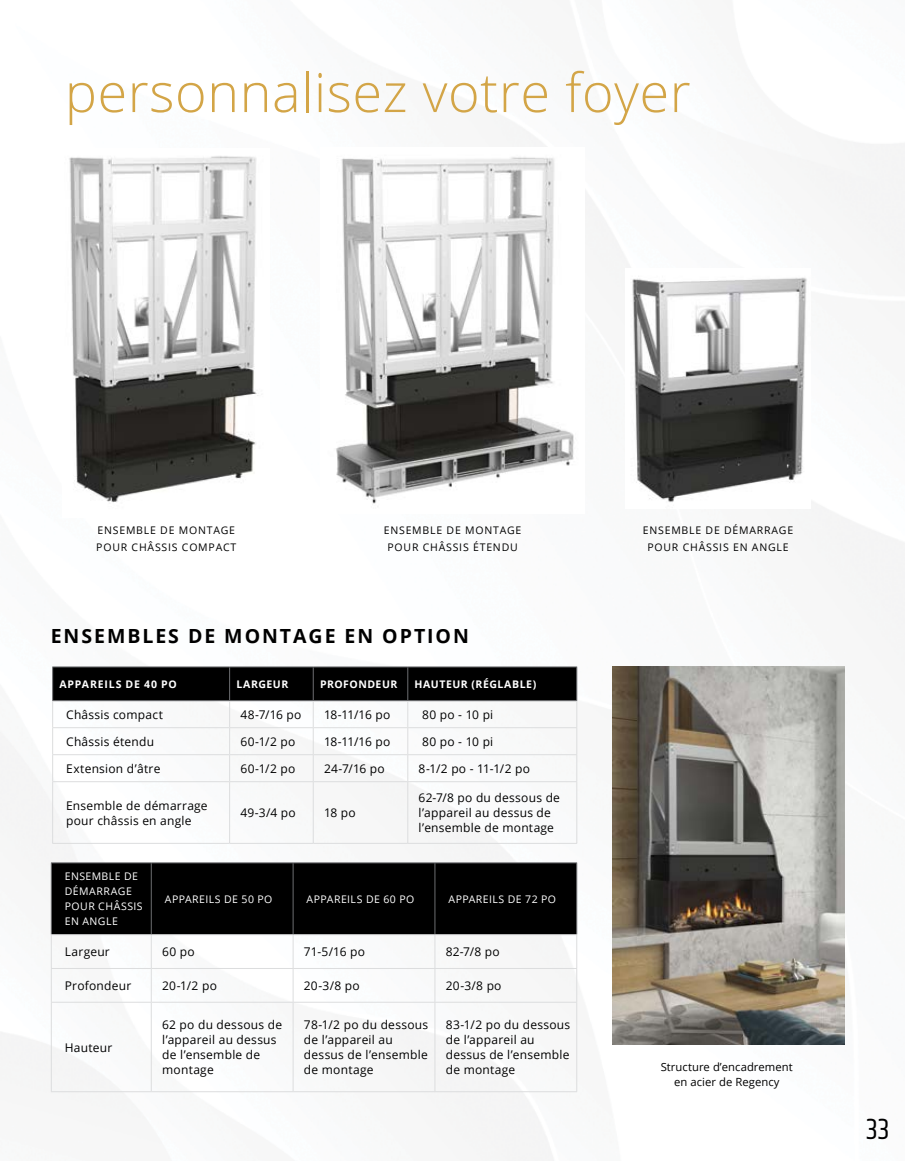
<style>
.page{position:relative;width:905px;height:1161px;background:#fff}
.page>*{position:absolute;margin:0;border:0;box-sizing:border-box;transform-origin:0 0}
.t1{font:300 54px "Open Sans";letter-spacing:.01em;color:#d3a547}
.t2{font:30px "Khand";color:#000}
.t3{font:700 19.5px "Open Sans";letter-spacing:.1em;color:#000}
.t4{font:12px/15px "Open Sans";letter-spacing:.02em;color:#000}
.t5{font:11.25px/15px "Open Sans";letter-spacing:.005em;color:#000;text-align:center}
.t6{font:10.5px/16.5px "Open Sans";letter-spacing:.075em;color:#000;text-align:center}
.t7{font:10.5px/15px "Open Sans";letter-spacing:.045em;color:#fff}
.t8{font:700 10.5px "Open Sans";letter-spacing:.05em;color:#fff}
.t9{font:700 10.5px "Open Sans";letter-spacing:.08em;color:#fff}
</style>
<div class="page">
<img style="left:0;top:116px;width:904px;height:1045px">
<img style="left:320px;top:148px;width:264px;height:365px">
<img style="left:63px;top:149px;width:207px;height:368px">
<img style="left:626px;top:269px;width:184px;height:239px">
<svg style="left:52px;top:667px;width:525px;height:114px"></svg>
<hr style="left:52px;top:781px;width:177px;height:1px;background:#dcddde">
<hr style="left:52px;top:782px;width:1px;height:61px;background:#dcddde">
<hr style="left:230px;top:781px;width:83px;height:1px;background:#dcddde">
<hr style="left:229px;top:782px;width:1px;height:61px;background:#dcddde">
<hr style="left:313px;top:781px;width:95px;height:1px;background:#dcddde">
<hr style="left:313px;top:782px;width:1px;height:61px;background:#dcddde">
<hr style="left:408px;top:781px;width:169px;height:1px;background:#dcddde">
<hr style="left:407px;top:782px;width:1px;height:61px;background:#dcddde">
<hr style="left:576px;top:782px;width:1px;height:61px;background:#dcddde">
<hr style="left:52px;top:843px;width:177px;height:1px;background:#dcddde">
<hr style="left:230px;top:843px;width:83px;height:1px;background:#dcddde">
<hr style="left:313px;top:843px;width:95px;height:1px;background:#dcddde">
<hr style="left:408px;top:843px;width:169px;height:1px;background:#dcddde">
<div style="left:52px;top:863px;width:524px;height:71px;background:#000"></div>
<hr style="left:51px;top:862px;width:100px;height:1px;background:#6d6e71">
<hr style="left:51px;top:863px;width:1px;height:71px;background:#6d6e71">
<hr style="left:151px;top:862px;width:142px;height:1px;background:#6d6e71">
<hr style="left:151px;top:863px;width:1px;height:71px;background:#6d6e71">
<hr style="left:293px;top:862px;width:142px;height:1px;background:#6d6e71">
<hr style="left:293px;top:863px;width:1px;height:71px;background:#6d6e71">
<hr style="left:435px;top:862px;width:142px;height:1px;background:#6d6e71">
<hr style="left:434px;top:863px;width:1px;height:71px;background:#6d6e71">
<hr style="left:576px;top:863px;width:1px;height:71px;background:#6d6e71">
<hr style="left:51px;top:934px;width:100px;height:1px;background:#dcddde">
<hr style="left:51px;top:935px;width:1px;height:33px;background:#dcddde">
<hr style="left:151px;top:934px;width:142px;height:1px;background:#dcddde">
<hr style="left:151px;top:935px;width:1px;height:33px;background:#dcddde">
<hr style="left:293px;top:934px;width:142px;height:1px;background:#dcddde">
<hr style="left:293px;top:935px;width:1px;height:33px;background:#dcddde">
<hr style="left:435px;top:934px;width:142px;height:1px;background:#dcddde">
<hr style="left:434px;top:935px;width:1px;height:33px;background:#dcddde">
<hr style="left:576px;top:935px;width:1px;height:33px;background:#dcddde">
<hr style="left:51px;top:968px;width:100px;height:1px;background:#dcddde">
<hr style="left:51px;top:969px;width:1px;height:33px;background:#dcddde">
<hr style="left:151px;top:968px;width:142px;height:1px;background:#dcddde">
<hr style="left:151px;top:969px;width:1px;height:33px;background:#dcddde">
<hr style="left:293px;top:968px;width:142px;height:1px;background:#dcddde">
<hr style="left:293px;top:969px;width:1px;height:33px;background:#dcddde">
<hr style="left:435px;top:968px;width:142px;height:1px;background:#dcddde">
<hr style="left:434px;top:969px;width:1px;height:33px;background:#dcddde">
<hr style="left:576px;top:969px;width:1px;height:33px;background:#dcddde">
<hr style="left:51px;top:1002px;width:100px;height:1px;background:#dcddde">
<hr style="left:51px;top:1003px;width:1px;height:88px;background:#dcddde">
<hr style="left:151px;top:1002px;width:142px;height:1px;background:#dcddde">
<hr style="left:151px;top:1003px;width:1px;height:88px;background:#dcddde">
<hr style="left:293px;top:1002px;width:142px;height:1px;background:#dcddde">
<hr style="left:293px;top:1003px;width:1px;height:88px;background:#dcddde">
<hr style="left:435px;top:1002px;width:142px;height:1px;background:#dcddde">
<hr style="left:434px;top:1003px;width:1px;height:88px;background:#dcddde">
<hr style="left:576px;top:1003px;width:1px;height:88px;background:#dcddde">
<hr style="left:51px;top:1091px;width:100px;height:1px;background:#dcddde">
<hr style="left:151px;top:1091px;width:142px;height:1px;background:#dcddde">
<hr style="left:293px;top:1091px;width:142px;height:1px;background:#dcddde">
<hr style="left:435px;top:1091px;width:142px;height:1px;background:#dcddde">
<img style="left:612px;top:667px;width:232px;height:377px">
<h1 class="t1" style="left:65px;top:55px;width:627px">personnalisez votre foyer</h1>
<p class="t6" style="left:96px;top:522px;width:141px;text-align:left">ENSEMBLE DE MONTAGE<br>POUR CHÂSSIS COMPACT</p>
<p class="t6" style="left:384px;top:522px;width:139px">ENSEMBLE DE MONTAGE<br>POUR CHÂSSIS ÉTENDU</p>
<p class="t6" style="left:642px;top:522px;width:152px">ENSEMBLE DE DÉMARRAGE<br>POUR CHÂSSIS EN ANGLE</p>
<h3 class="t3" style="left:51px;top:622px;width:420px">ENSEMBLES DE MONTAGE EN OPTION</h3>
<p class="t9" style="left:59px;top:677px;width:119px">APPAREILS DE 40 PO</p>
<p class="t8" style="left:236px;top:677px;width:53px">LARGEUR</p>
<p class="t8" style="left:320px;top:677px;width:79px">PROFONDEUR</p>
<p class="t8" style="left:414px;top:677px;width:123px">HAUTEUR (RÉGLABLE)</p>
<p class="t4" style="left:66px;top:707px;width:98px">Châssis compact</p>
<p class="t4" style="left:240px;top:707px;width:63px">48-7/16 po</p>
<p class="t4" style="left:324px;top:707px;width:68px">18-11/16 po</p>
<p class="t4" style="left:422px;top:707px;width:73px">80 po - 10 pi</p>
<p class="t4" style="left:66px;top:734px;width:89px">Châssis étendu</p>
<p class="t4" style="left:240px;top:734px;width:57px">60-1/2 po</p>
<p class="t4" style="left:324px;top:734px;width:68px">18-11/16 po</p>
<p class="t4" style="left:422px;top:734px;width:73px">80 po - 10 pi</p>
<p class="t4" style="left:66px;top:761px;width:96px">Extension d’âtre</p>
<p class="t4" style="left:240px;top:761px;width:57px">60-1/2 po</p>
<p class="t4" style="left:324px;top:761px;width:62px">24-7/16 po</p>
<p class="t4" style="left:418px;top:761px;width:113px">8-1/2 po - 11-1/2 po</p>
<p class="t4" style="left:66px;top:797px;width:143px">Ensemble de démarrage pour châssis en angle</p>
<p class="t4" style="left:240px;top:805px;width:57px">49-3/4 po</p>
<p class="t4" style="left:324px;top:805px;width:33px">18 po</p>
<p class="t4" style="left:418px;top:790px;width:143px">62-7/8 po du dessous de l’appareil au dessus de l’ensemble de montage</p>
<p class="t7" style="left:65px;top:869px;width:79px">ENSEMBLE DE<br>DÉMARRAGE<br>POUR CHÂSSIS<br>EN ANGLE</p>
<p class="t7" style="left:165px;top:891px;width:109px">APPAREILS DE 50 PO</p>
<p class="t7" style="left:306px;top:891px;width:109px">APPAREILS DE 60 PO</p>
<p class="t7" style="left:448px;top:891px;width:109px">APPAREILS DE 72 PO</p>
<p class="t4" style="left:65px;top:944px;width:47px">Largeur</p>
<p class="t4" style="left:162px;top:944px;width:34px">60 po</p>
<p class="t4" style="left:304px;top:944px;width:63px">71-5/16 po</p>
<p class="t4" style="left:446px;top:944px;width:55px">82-7/8 po</p>
<p class="t4" style="left:65px;top:978px;width:68px">Profondeur</p>
<p class="t4" style="left:162px;top:978px;width:56px">20-1/2 po</p>
<p class="t4" style="left:304px;top:978px;width:57px">20-3/8 po</p>
<p class="t4" style="left:446px;top:978px;width:57px">20-3/8 po</p>
<p class="t4" style="left:65px;top:1039px;width:49px">Hauteur</p>
<p class="t4" style="left:162px;top:1017px;width:121px">62 po du dessous de l’appareil au dessus de l’ensemble de montage</p>
<p class="t4" style="left:304px;top:1017px;width:126px">78-1/2 po du dessous de l’appareil au dessus de l’ensemble de montage</p>
<p class="t4" style="left:446px;top:1017px;width:126px">83-1/2 po du dessous de l’appareil au dessus de l’ensemble de montage</p>
<p class="t5" style="left:660px;top:1059px;width:134px">Structure d’encadrement en acier de Regency</p>
<h2 class="t2" style="left:866px;top:1111px;width:25px">33</h2>
</div>
